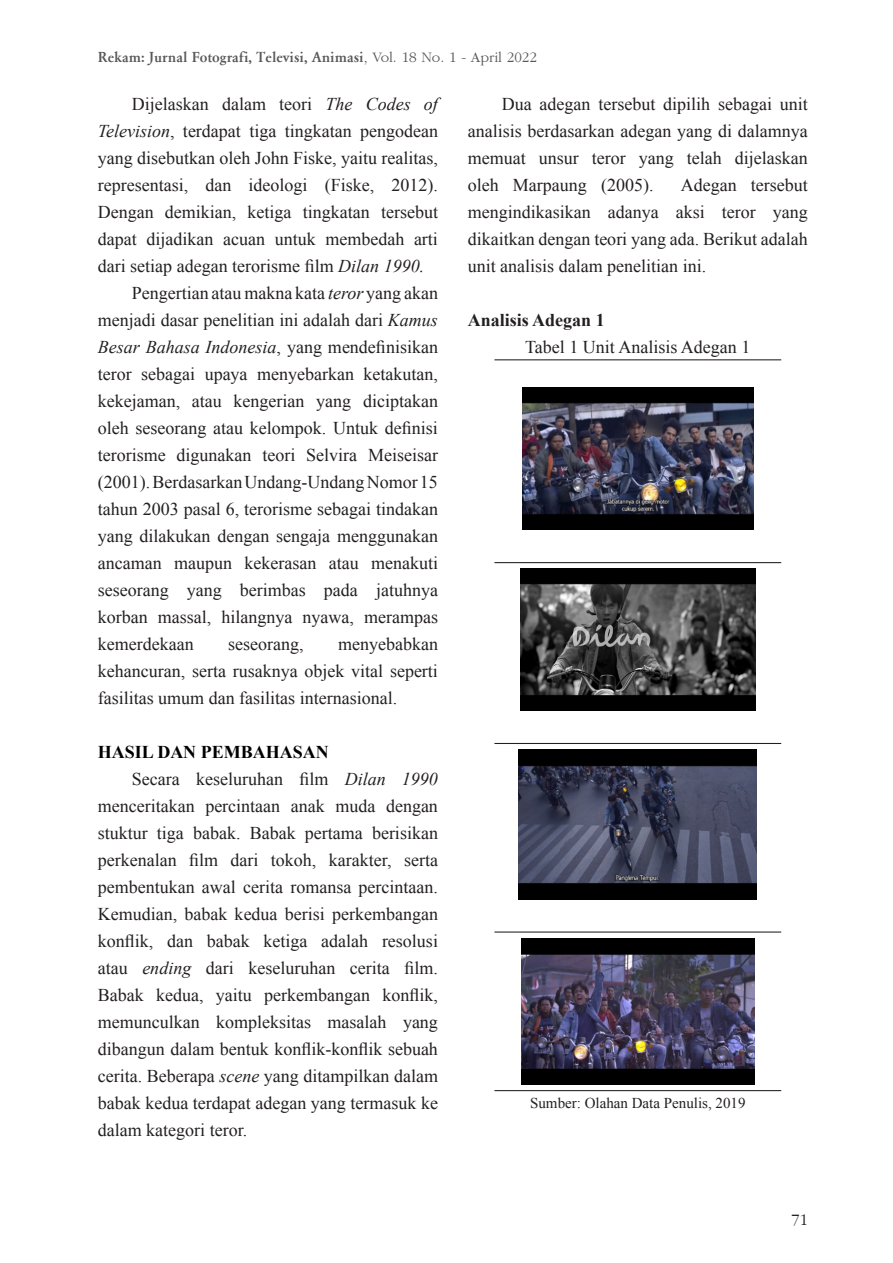
<style>
.page{position:relative;width:893px;height:1263px;background:#fff}
.page>*{position:absolute;margin:0;border:0;box-sizing:border-box;transform-origin:0 0}
.t1{font:18px/27px "Times New Roman";color:#231f20;text-align:justify}
.Default{font:700 18px "Times New Roman";color:#000}
.t2{font:700 18px "Times New Roman";color:#231f20}
.t3{font:16.5px "Garamond";color:#231f20}
.t4{font:500 15px "Garamond";color:#57585a}
.t5{font:15px "Times New Roman";color:#231f20}
.s1{font-weight:400}
.s2{font-style:italic}
</style>
<div class="page">
<hr style="left:494px;top:359px;width:287px;height:1px;background:#231f20">
<hr style="left:494px;top:562px;width:287px;height:1px;background:#231f20">
<hr style="left:494px;top:743px;width:287px;height:1px;background:#231f20">
<hr style="left:494px;top:931px;width:287px;height:1px;background:#231f20">
<hr style="left:494px;top:1090px;width:287px;height:1px;background:#231f20">
<img style="left:522px;top:387px;width:231px;height:143px">
<img style="left:520px;top:569px;width:236px;height:141px">
<img style="left:519px;top:749px;width:238px;height:150px">
<img style="left:521px;top:938px;width:233px;height:146px">
<p class="t4" style="left:98px;top:48px;width:441px">Rekam: Jurnal Fotografi, Televisi, Animasi<span class="s1">, Vol. 18 No. 1 - April 2022</span></p>
<p class="t1" style="left:98px;top:90px;width:342px;text-indent:34px">Dijelaskan dalam teori <span class="s2">The Codes of Television</span>, terdapat tiga tingkatan pengodean yang disebutkan oleh John Fiske, yaitu realitas, representasi, dan ideologi (Fiske, 2012).<br>Dengan demikian, ketiga tingkatan tersebut dapat dijadikan acuan untuk membedah arti dari setiap adegan terorisme film <span class="s2">Dilan 1990.</span></p>
<p class="t1" style="left:98px;top:279px;width:342px;text-indent:34px">Pengertian atau makna kata <span class="s2">teror</span> yang akan menjadi dasar penelitian ini adalah dari <span class="s2">Kamus Besar Bahasa Indonesia</span>, yang mendefinisikan teror sebagai upaya menyebarkan ketakutan, kekejaman, atau kengerian yang diciptakan oleh seseorang atau kelompok. Untuk definisi terorisme digunakan teori Selvira Meiseisar (2001).Berdasarkan Undang-Undang Nomor 15 tahun 2003 pasal 6, terorisme sebagai tindakan yang dilakukan dengan sengaja menggunakan ancaman maupun kekerasan atau menakuti seseorang yang berimbas pada jatuhnya korban massal, hilangnya nyawa, merampas kemerdekaan</p>
<p class="t1" style="left:468px;top:90px;width:342px;text-indent:34px">Dua adegan tersebut dipilih sebagai unit analisis berdasarkan adegan yang di dalamnya memuat unsur teror yang telah dijelaskan oleh Marpaung (2005).</p>
<p class="t1" style="left:468px;top:171px;width:342px;text-indent:213px">Adegan tersebut mengindikasikan adanya aksi teror yang dikaitkan dengan teori yang ada. Berikut adalah unit analisis dalam penelitian ini.</p>
<p class="t2" style="left:468px;top:308px;width:139px">Analisis Adegan 1</p>
<p class="t1" style="left:525px;top:333px;width:227px">Tabel 1 Unit Analisis Adegan 1</p>
<p class="t1" style="left:98px;top:630px;width:342px;text-indent:240px">menyebabkan kehancuran, serta rusaknya objek vital seperti fasilitas umum dan fasilitas internasional.</p>
<p class="t1" style="left:228px;top:630px;width:77px">seseorang,</p>
<p class="Default" style="left:98px;top:740px;width:233px">HASIL DAN PEMBAHASAN</p>
<p class="t1" style="left:98px;top:765px;width:342px;text-indent:34px">Secara keseluruhan film <span class="s2">Dilan 1990 </span>menceritakan percintaan anak muda dengan stuktur tiga babak. Babak pertama berisikan perkenalan film dari tokoh, karakter, serta pembentukan awal cerita romansa percintaan.<br>Kemudian, babak kedua berisi perkembangan konflik, dan babak ketiga adalah resolusi atau <span class="s2">ending</span> dari keseluruhan cerita film.<br>Babak kedua, yaitu perkembangan konflik, memunculkan kompleksitas masalah yang dibangun dalam bentuk konflik-konflik sebuah cerita. Beberapa <span class="s2">scene</span> yang ditampilkan dalam babak kedua terdapat adegan yang termasuk ke dalam kategori teror.</p>
<p class="t5" style="left:530px;top:1092px;width:217px">Sumber: Olahan Data Penulis, 2019</p>
<p class="t3" style="left:791px;top:1211px;width:18px">71</p>
</div>
